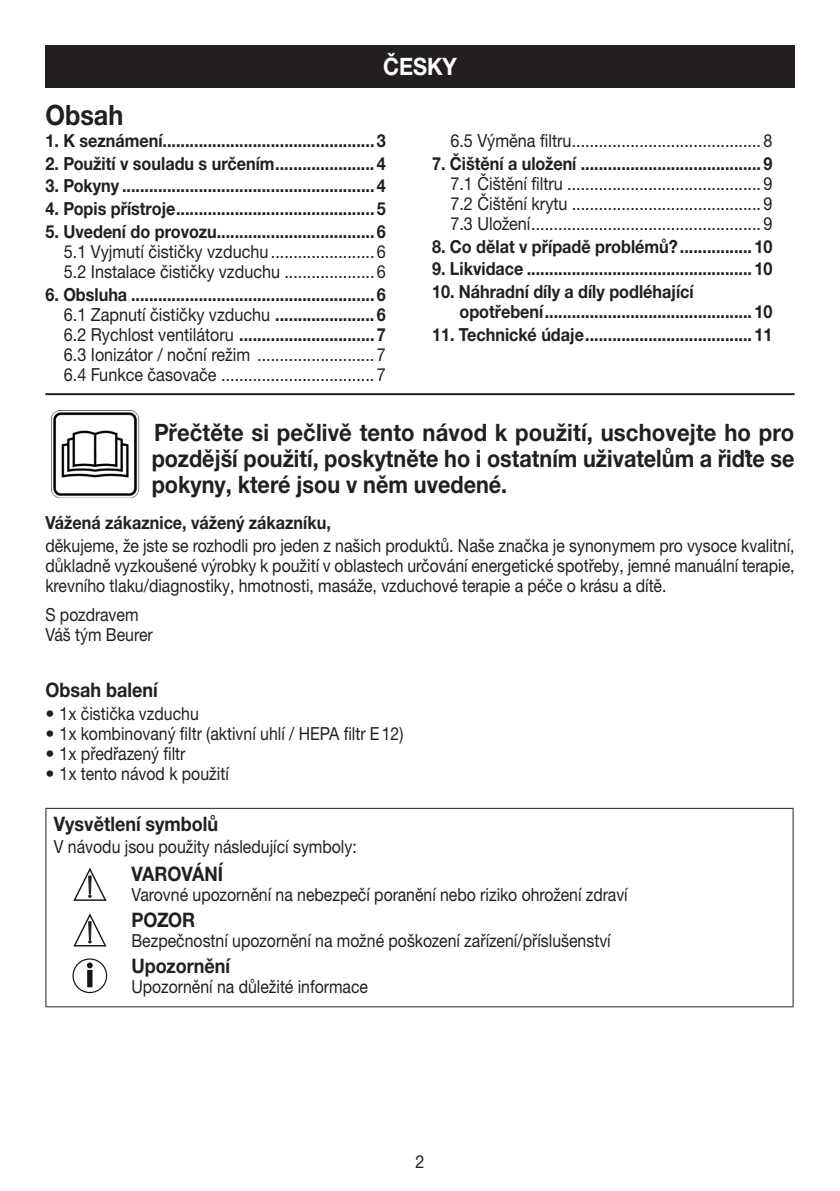
<style>
.page{position:relative;width:840px;height:1191px;background:#fff}
.page>*{position:absolute;margin:0;border:0;box-sizing:border-box;transform-origin:0 0}
.t1{font:700 28px "Helvetica Neue LTW1 G";color:#231f20;scale:.9 1}
.t2{font:700 24px/26px "Helvetica Neue LTW1 G";color:#231f20;text-align:justify;scale:.92 1}
.t3{font:700 24px "Helvetica Neue LTW1 G";color:#fff;scale:.9 1}
.t4{font:700 20px "Helvetica Neue LTW1 G";color:#231f20;scale:.9 1}
.t5{font:700 18px/20px "Helvetica Neue LTW1 G";color:#231f20;scale:.9 1}
.t6{font:18px/20px "Helvetica Neue LTW1 G";color:#231f20;text-align:justify;scale:.9 1}
.t7{font:18px/20px "Helvetica Neue LTW1 G";color:#231f20;text-align:justify;scale:.88 1}
.t8{font:18px "Helvetica Neue LTW1 G";color:#231f20}
.s1{font-weight:700}
</style>
<div class="page">
<img style="left:52px;top:410px;width:87px;height:88px">
<hr style="left:45px;top:808px;width:748px;height:1px;background:#231f20">
<hr style="left:45px;top:809px;width:1px;height:197px;background:#231f20">
<hr style="left:792px;top:809px;width:1px;height:197px;background:#231f20">
<hr style="left:45px;top:1006px;width:748px;height:1px;background:#231f20">
<svg style="left:73px;top:867px;width:34px;height:34px"></svg>
<svg style="left:73px;top:913px;width:34px;height:33px"></svg>
<div style="left:72px;top:958px;width:35px;height:35px;border:1px solid #151616;border-radius:50%"></div>
<div style="left:87px;top:970px;width:5px;height:17px;border:2px solid #151616"></div>
<svg style="left:87px;top:962px;width:6px;height:6px"></svg>
<div style="left:45px;top:45px;width:749px;height:43px;background:#231f20"></div>
<hr style="left:45px;top:393px;width:749px;height:2px;background:#231f20">
<h1 class="t1" style="left:45px;top:98px;width:88px">Obsah</h1>
<h2 class="t3" style="left:383px;top:52px;width:83px">ČESKY</h2>
<p class="t5" style="left:45px;top:130px;width:379px">1. K seznámení............................................... 3</p>
<p class="t5" style="left:45px;top:153px;width:379px">2. Použití v souladu s určením...................... 4</p>
<p class="t5" style="left:45px;top:176px;width:379px">3. Pokyny ........................................................ 4</p>
<p class="t5" style="left:45px;top:199px;width:379px">4. Popis přístroje............................................ 5</p>
<p class="t5" style="left:45px;top:222px;width:379px">5. Uvedení do provozu................................... 6</p>
<p class="t6" style="left:64px;top:242px;width:359px">5.1 Vyjmutí čističky vzduchu ....................... 6<br>5.2 Instalace čističky vzduchu .................... 6</p>
<p class="t6" style="left:64px;top:284px;width:359px;text-indent:-18px"><span class="s1">6. Obsluha ...................................................... 6<br></span>6.1 Zapnutí čističky vzduchu <span class="s1">...................... 6<br></span>6.2 Rychlost ventilátoru <span class="s1">.............................. 7<br></span>6.3 Ionizátor / noční režim .......................... 7<br>6.4 Funkce časovače .................................. 7</p>
<p class="t6" style="left:450px;top:130px;width:359px">6.5 Výměna filtru.......................................... 8</p>
<p class="t5" style="left:432px;top:153px;width:379px">7. Čištění a uložení ........................................ 9</p>
<p class="t6" style="left:450px;top:173px;width:359px">7.1 Čištění filtru ........................................... 9<br>7.2 Čištění krytu .......................................... 9<br>7.3 Uložení................................................... 9</p>
<p class="t5" style="left:432px;top:236px;width:379px">8. Co dělat v případě problémů?................ 10</p>
<p class="t5" style="left:432px;top:259px;width:379px">9. Likvidace .................................................. 10</p>
<p class="t5" style="left:459px;top:282px;width:349px;text-indent:-27px">10. Náhradní díly a díly podléhající opotřebení.............................................. 10</p>
<p class="t5" style="left:432px;top:324px;width:379px">11. Technické údaje..................................... 11</p>
<h2 class="t2" style="left:152px;top:419px;width:699px">Přečtěte si pečlivě tento návod k použití, uschovejte ho pro pozdější použití, poskytněte ho i ostatním uživatelům a řiďte se pokyny, které jsou v něm uvedené.</h2>
<p class="t5" style="left:45px;top:513px;width:318px">Vážená zákaznice, vážený zákazníku,</p>
<p class="t7" style="left:45px;top:536px;width:852px">děkujeme, že jste se rozhodli pro jeden z našich produktů. Naše značka je synonymem pro vysoce kvalitní, důkladně vyzkoušené výrobky k použití v oblastech určování energetické spotřeby, jemné manuální terapie, krevního tlaku/diagnostiky, hmotnosti, masáže, vzduchové terapie a péče o krásu a dítě.</p>
<p class="t7" style="left:45px;top:604px;width:123px">S pozdravem<br>Váš tým Beurer</p>
<p class="t4" style="left:45px;top:677px;width:126px">Obsah balení</p>
<p class="t8" style="left:45px;top:702px;width:155px">• 1x čistička vzduchu</p>
<p class="t8" style="left:45px;top:722px;width:359px">• 1x kombinovaný filtr (aktivní uhlí / HEPA filtr E12)</p>
<p class="t8" style="left:45px;top:742px;width:142px">• 1x předřazený filtr</p>
<p class="t8" style="left:45px;top:762px;width:185px">• 1x tento návod k použití</p>
<p class="t4" style="left:54px;top:811px;width:184px">Vysvětlení symbolů</p>
<p class="t7" style="left:54px;top:837px;width:345px">V návodu jsou použity následující symboly:</p>
<p class="t4" style="left:131px;top:862px;width:103px">VAROVÁNÍ</p>
<p class="t7" style="left:131px;top:885px;width:565px">Varovné upozornění na nebezpečí poranění nebo riziko ohrožení zdraví</p>
<p class="t4" style="left:131px;top:907px;width:72px">POZOR</p>
<p class="t7" style="left:131px;top:930px;width:546px">Bezpečnostní upozornění na možné poškození zařízení/příslušenství</p>
<p class="t4" style="left:131px;top:953px;width:111px">Upozornění</p>
<p class="t7" style="left:131px;top:976px;width:270px">Upozornění na důležité informace</p>
<p class="t6" style="left:415px;top:1151px;width:12px">2</p>
</div>
